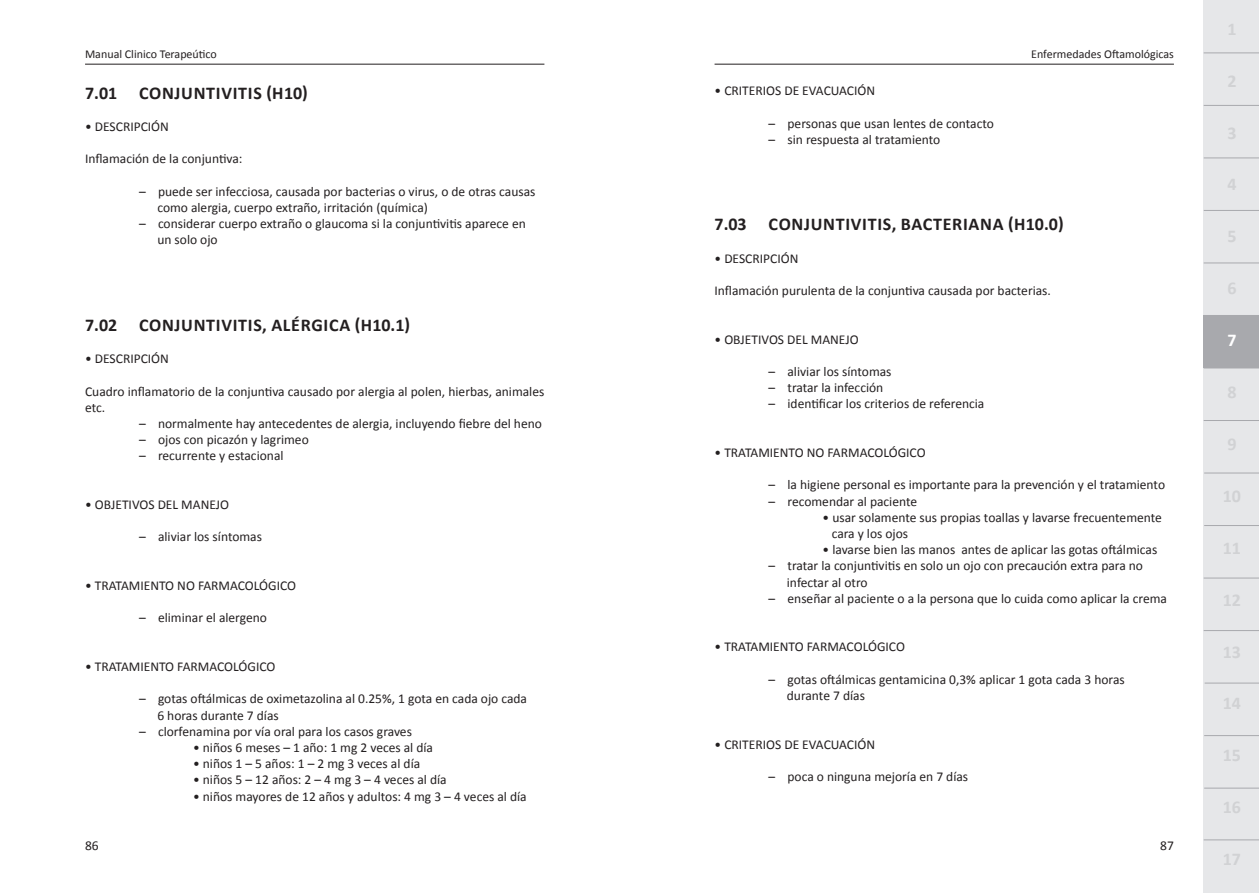
<style>
.page{position:relative;width:1259px;height:893px;background:#fff}
.page>*{position:absolute;margin:0;border:0;box-sizing:border-box;transform-origin:0 0}
.t1{font:700 18px "Calibri";letter-spacing:.04em;color:#231f20}
.t2{font:700 18px "Calibri";color:#d1d2d4}
.t3{font:700 18px "Calibri";color:#fff}
.t4{font:13.5px/16.2px "Calibri";color:#231f20}
.t5{font:12px "Calibri";color:#231f20}
</style>
<div class="page">
<hr style="left:714px;top:64px;width:460px;height:1px;background:#231f20">
<hr style="left:85px;top:64px;width:459px;height:1px;background:#231f20">
<div style="left:1203px;top:0;width:56px;height:893px;background:#e6e7e9"></div>
<hr style="left:1203px;top:53px;width:56px;height:1px;background:#a8a9ad">
<hr style="left:1203px;top:105px;width:56px;height:1px;background:#a8a9ad">
<hr style="left:1203px;top:158px;width:56px;height:1px;background:#a8a9ad">
<hr style="left:1203px;top:210px;width:56px;height:1px;background:#a8a9ad">
<hr style="left:1203px;top:263px;width:56px;height:1px;background:#a8a9ad">
<hr style="left:1203px;top:368px;width:56px;height:1px;background:#a8a9ad">
<hr style="left:1203px;top:420px;width:56px;height:1px;background:#a8a9ad">
<hr style="left:1204px;top:473px;width:55px;height:1px;background:#a8a9ad">
<hr style="left:1204px;top:525px;width:55px;height:1px;background:#a8a9ad">
<hr style="left:1203px;top:578px;width:56px;height:1px;background:#a8a9ad">
<hr style="left:1203px;top:630px;width:56px;height:1px;background:#a8a9ad">
<hr style="left:1204px;top:683px;width:55px;height:1px;background:#a8a9ad">
<hr style="left:1204px;top:735px;width:55px;height:1px;background:#a8a9ad">
<hr style="left:1204px;top:788px;width:55px;height:1px;background:#a8a9ad">
<hr style="left:1203px;top:839px;width:56px;height:1px;background:#a8a9ad">
<div style="left:1203px;top:315px;width:56px;height:53px;background:#a8a9ad"></div>
<p class="t5" style="left:85px;top:46px;width:133px">Manual Clinico Terapeútico</p>
<p class="t5" style="left:1031px;top:46px;width:144px">Enfermedades Oftamológicas</p>
<p class="t4" style="left:714px;top:82px;width:24px">• Criterios</p>
<p class="t4" style="left:784px;top:82px;width:26px">de evacuaci</p>
<p class="t4" style="left:857px;top:82px;width:17px">ón</p>
<p class="t4" style="left:768px;top:114px;width:227px">– personas que usan lentes de contacto</p>
<p class="t4" style="left:768px;top:131px;width:173px">– sin respuesta al tratamiento</p>
<h1 class="t1" style="left:85px;top:81px;width:224px">7.01 CO NJU NTIVITIS (H10)</h1>
<p class="t4" style="left:85px;top:118px;width:25px">• Descripci</p>
<p class="t4" style="left:151px;top:118px;width:17px">ón</p>
<p class="t4" style="left:85px;top:150px;width:159px">Inflamación de la conjuntiva:</p>
<p class="t4" style="left:157px;top:183px;width:379px;text-indent:-18px">– puede ser infecciosa, causada por bacterias o virus, o de otras causas como alergia, cuerpo extraño, irritación (química)</p>
<p class="t4" style="left:157px;top:215px;width:370px;text-indent:-18px">– considerar cuerpo extraño o glaucoma si la conjuntivitis aparece en un solo ojo</p>
<h1 class="t1" style="left:714px;top:213px;width:350px">7.03 CO NJU NTIVITIS, BACTERIANA (H10.0)</h1>
<p class="t4" style="left:714px;top:249px;width:25px">• Descripci</p>
<p class="t4" style="left:781px;top:249px;width:17px">ón</p>
<p class="t4" style="left:714px;top:282px;width:338px">Inflamación purulenta de la conjuntiva causada por bacterias.</p>
<p class="t4" style="left:714px;top:330px;width:26px">• Objetivos</p>
<p class="t4" style="left:787px;top:330px;width:8px">del</p>
<p class="t4" style="left:811px;top:330px;width:9px">manejo</p>
<p class="t4" style="left:768px;top:363px;width:124px">– aliviar los síntomas</p>
<p class="t4" style="left:768px;top:379px;width:116px">– tratar la infección</p>
<p class="t4" style="left:768px;top:395px;width:217px">– identificar los criterios de referencia</p>
<p class="t4" style="left:714px;top:444px;width:25px">• Tratamiento</p>
<p class="t4" style="left:807px;top:444px;width:30px">no farmacol</p>
<p class="t4" style="left:888px;top:444px;width:17px">ógico</p>
<p class="t4" style="left:768px;top:476px;width:398px">– la higiene personal es importante para la prevención y el tratamiento</p>
<p class="t4" style="left:768px;top:492px;width:150px">– recomendar al paciente</p>
<p class="t4" style="left:831px;top:509px;width:332px;text-indent:-9px">• usar solamente sus propias toallas y lavarse frecuentemente cara y los ojos</p>
<p class="t4" style="left:822px;top:541px;width:336px">• lavarse bien las manos antes de aplicar las gotas oftálmicas</p>
<p class="t4" style="left:787px;top:557px;width:358px;text-indent:-18px">– tratar la conjuntivitis en solo un ojo con precaución extra para no infectar al otro</p>
<p class="t4" style="left:768px;top:590px;width:400px">– enseñar al paciente o a la persona que lo cuida como aplicar la crema</p>
<p class="t4" style="left:714px;top:638px;width:25px">• Tratamiento</p>
<p class="t4" style="left:807px;top:638px;width:9px">farmacol</p>
<p class="t4" style="left:868px;top:638px;width:17px">ógico</p>
<p class="t4" style="left:787px;top:671px;width:339px;text-indent:-18px">– gotas oftálmicas gentamicina 0,3% aplicar 1 gota cada 3 horas durante 7 días</p>
<p class="t4" style="left:714px;top:735px;width:24px">• Criterios</p>
<p class="t4" style="left:784px;top:735px;width:26px">de evacuaci</p>
<p class="t4" style="left:857px;top:735px;width:17px">ón</p>
<p class="t4" style="left:768px;top:768px;width:201px">– poca o ninguna mejoría en 7 días</p>
<h1 class="t1" style="left:85px;top:314px;width:327px">7.02 CO NJU NTIVITIS, ALÉRG ICA (H10.1)</h1>
<p class="t4" style="left:85px;top:350px;width:25px">• Descripci</p>
<p class="t4" style="left:151px;top:350px;width:17px">ón</p>
<p class="t4" style="left:85px;top:382px;width:461px">Cuadro inflamatorio de la conjuntiva causado por alergia al polen, hierbas, animales etc.</p>
<p class="t4" style="left:139px;top:415px;width:404px">– normalmente hay antecedentes de alergia, incluyendo fiebre del heno</p>
<p class="t4" style="left:139px;top:431px;width:171px">– ojos con picazón y lagrimeo</p>
<p class="t4" style="left:139px;top:447px;width:146px">– recurrente y estacional</p>
<p class="t4" style="left:85px;top:496px;width:26px">• Objetivos</p>
<p class="t4" style="left:158px;top:496px;width:8px">del</p>
<p class="t4" style="left:181px;top:496px;width:9px">manejo</p>
<p class="t4" style="left:139px;top:528px;width:124px">– aliviar los síntomas</p>
<p class="t4" style="left:85px;top:577px;width:25px">• Tratamiento</p>
<p class="t4" style="left:177px;top:577px;width:30px">no farmacol</p>
<p class="t4" style="left:259px;top:577px;width:17px">ógico</p>
<p class="t4" style="left:139px;top:609px;width:129px">– eliminar el alergeno</p>
<p class="t4" style="left:85px;top:658px;width:25px">• Tratamiento</p>
<p class="t4" style="left:177px;top:658px;width:9px">farmacol</p>
<p class="t4" style="left:238px;top:658px;width:17px">ógico</p>
<p class="t4" style="left:157px;top:690px;width:371px;text-indent:-18px">– gotas oftálmicas de oximetazolina al 0.25%, 1 gota en cada ojo cada<br>6 horas durante 7 días</p>
<p class="t4" style="left:139px;top:723px;width:274px">– clorfenamina por vía oral para los casos graves</p>
<p class="t4" style="left:193px;top:739px;width:241px">• niños 6 meses – 1 año: 1 mg 2 veces al día</p>
<p class="t4" style="left:193px;top:755px;width:229px">• niños 1 – 5 años: 1 – 2 mg 3 veces al día</p>
<p class="t4" style="left:193px;top:771px;width:255px">• niños 5 – 12 años: 2 – 4 mg 3 – 4 veces al día</p>
<p class="t4" style="left:193px;top:787px;width:335px">• niños mayores de 12 años y adultos: 4 mg 3 – 4 veces al día</p>
<p class="t4" style="left:85px;top:837px;width:15px">86</p>
<p class="t4" style="left:1160px;top:837px;width:15px">87</p>
<h1 class="t2" style="left:1227px;top:18px;width:11px">1</h1>
<h1 class="t2" style="left:1227px;top:70px;width:11px">2</h1>
<h1 class="t2" style="left:1227px;top:121px;width:11px">3</h1>
<h1 class="t2" style="left:1227px;top:173px;width:11px">4</h1>
<h1 class="t2" style="left:1227px;top:225px;width:11px">5</h1>
<h1 class="t2" style="left:1227px;top:277px;width:11px">6</h1>
<h1 class="t3" style="left:1227px;top:329px;width:11px">7</h1>
<h1 class="t2" style="left:1227px;top:381px;width:11px">8</h1>
<h1 class="t2" style="left:1227px;top:433px;width:11px">9</h1>
<h1 class="t2" style="left:1222px;top:485px;width:20px">10</h1>
<h1 class="t2" style="left:1222px;top:537px;width:20px">11</h1>
<h1 class="t2" style="left:1222px;top:588px;width:20px">12</h1>
<h1 class="t2" style="left:1222px;top:640px;width:20px">13</h1>
<h1 class="t2" style="left:1222px;top:692px;width:20px">14</h1>
<h1 class="t2" style="left:1222px;top:744px;width:20px">15</h1>
<h1 class="t2" style="left:1222px;top:796px;width:20px">16</h1>
<h1 class="t2" style="left:1222px;top:848px;width:20px">17</h1>
</div>
